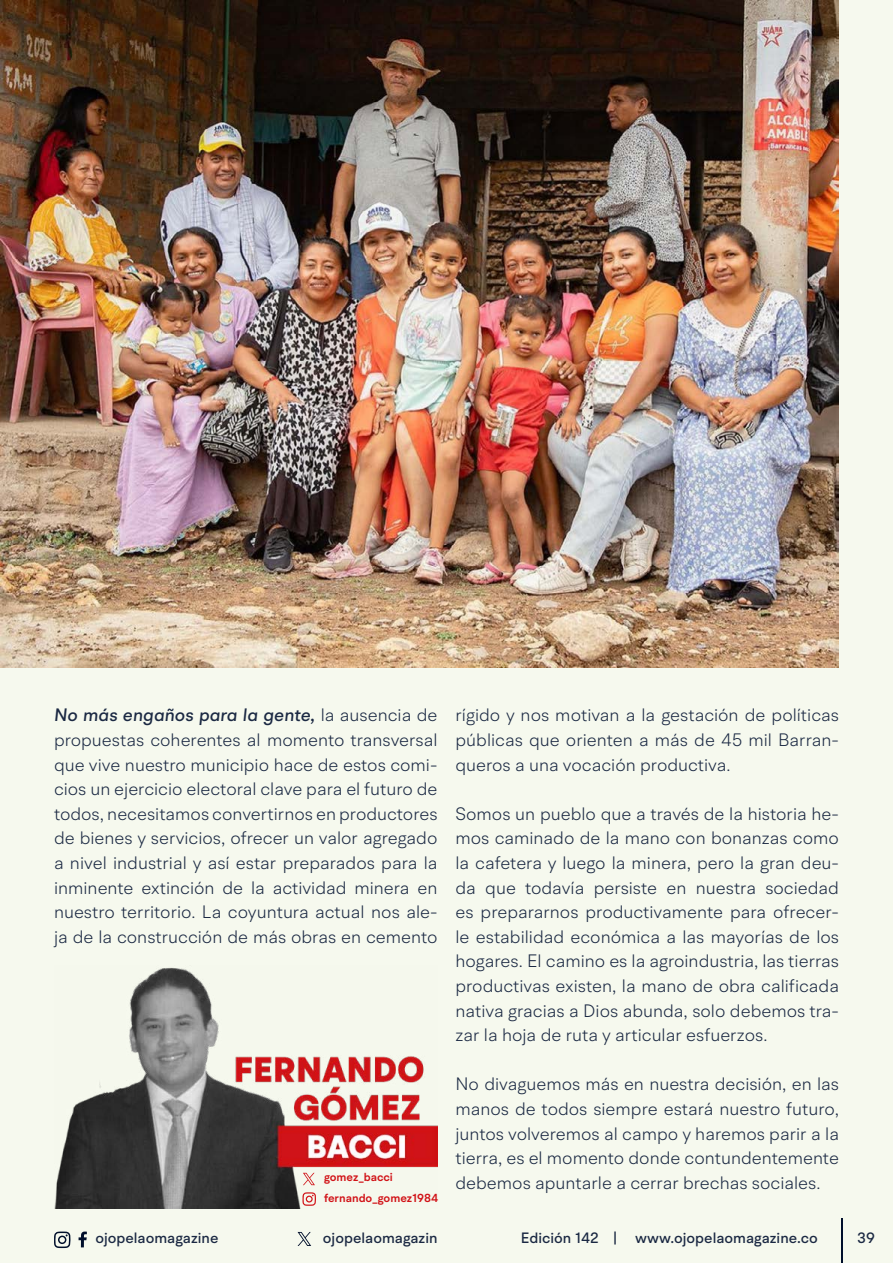
<style>
.page{position:relative;width:893px;height:1263px;background:#f6f9ee}
.page>*{position:absolute;margin:0;border:0;box-sizing:border-box;transform-origin:0 0}
.t1{font:300 18px/24.6px "BR Hendrix";color:#1b2943;text-align:justify}
.t2{font:500 15px "BR Hendrix";color:#1b2943}
.t3{font:600 11.7px/21.6px "BR Hendrix";color:#d11217}
.s1{font-weight:500;font-style:italic}
</style>
<div class="page">
<svg style="left:79px;top:1231px;width:8px;height:16px"></svg>
<svg style="left:54px;top:1231px;width:17px;height:17px"></svg>
<hr style="left:841px;top:1219px;width:1px;height:44px;background:#000f2b">
<svg style="left:298px;top:1232px;width:13px;height:14px"></svg>
<img style="left:54px;top:967px;width:383px;height:242px">
<svg style="left:302px;top:1192px;width:14px;height:14px"></svg>
<svg style="left:303px;top:1173px;width:12px;height:12px"></svg>
<img style="left:0;top:0;width:839px;height:667px">
<p class="t1" style="left:54px;top:703px;width:385px"><span class="s1">No más engaños para la gente,</span> la ausencia de propuestas coherentes al momento transversal que vive nuestro municipio hace de estos comi&shy;cios un ejercicio electoral clave para el futuro de todos, necesitamos convertirnos en productores de bienes y servicios, ofrecer un valor agregado a nivel industrial y así estar preparados para la inminente extinción de la actividad minera en nuestro territorio. La coyuntura actual nos ale&shy;ja de la construcción de más obras en cemento</p>
<p class="t1" style="left:455px;top:703px;width:385px">rígido y nos motivan a la gestación de políticas públicas que orienten a más de 45 mil Barran&shy;queros a una vocación productiva.</p>
<p class="t1" style="left:455px;top:801px;width:385px">Somos un pueblo que a través de la historia he&shy;mos caminado de la mano con bonanzas como la cafetera y luego la minera, pero la gran deu&shy;da que todavía persiste en nuestra sociedad es prepararnos productivamente para ofrecer&shy;le estabilidad económica a las mayorías de los hogares. El camino es la agroindustria, las tierras productivas existen, la mano de obra calificada nativa gracias a Dios abunda, solo debemos tra&shy;zar la hoja de ruta y articular esfuerzos.</p>
<p class="t1" style="left:455px;top:1072px;width:385px">No divaguemos más en nuestra decisión, en las manos de todos siempre estará nuestro futuro, juntos volveremos al campo y haremos parir a la tierra, es el momento donde contundentemente debemos apuntarle a cerrar brechas sociales.</p>
<p class="t3" style="left:324px;top:1166px;width:116px">gomez_bacci fernando_gomez1984</p>
<p class="t2" style="left:95px;top:1229px;width:125px">ojopelaomagazine</p>
<p class="t2" style="left:323px;top:1229px;width:116px">ojopelaomagazin</p>
<p class="t2" style="left:521px;top:1229px;width:298px">Edición 142 | www.ojopelaomagazine.co</p>
<p class="t2" style="left:857px;top:1229px;width:19px">39</p>
</div>
